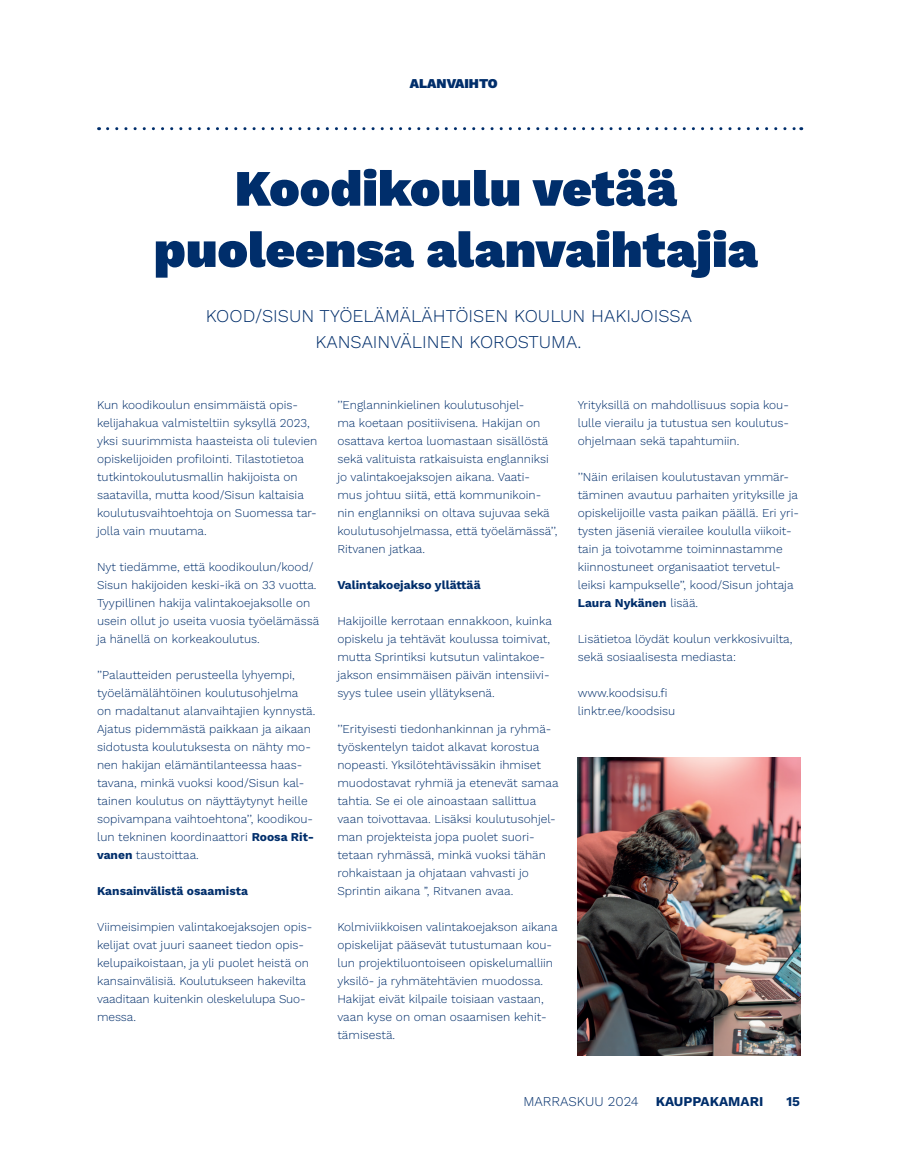
<style>
.page{position:relative;width:898px;height:1153px;background:#fff}
.page>*{position:absolute;margin:0;border:0;box-sizing:border-box;transform-origin:0 0}
.t1{font:900 51px/61.2px "Work Sans";color:#002e6b;text-align:center}
.t2{font:300 18px/25.5px "Work Sans";color:#002e6b;text-align:center}
.t3{font:700 13.5px "Work Sans";color:#002e6b}
.t4{font:300 13.5px "Work Sans";color:#002e6b}
.t5{font:900 13.5px "Work Sans";color:#002e6b}
.t6{font:300 12px/18px "Work Sans";color:#002e6b}
.t7{font:700 12px "Work Sans";color:#002e6b}
.s1{font-weight:700}
</style>
<div class="page">
<svg style="left:107px;top:127px;width:694px;height:3px"></svg>
<img style="left:577px;top:757px;width:222px;height:297px">
<p class="t5" style="left:409px;top:73px;width:89px">ALANVAIHTO</p>
<h1 class="t1" style="left:154px;top:156px;width:605px">Koodikoulu vetää puoleensa alanvaihtajia</h1>
<h2 class="t2" style="left:206px;top:302px;width:487px">KOOD/SISUN TYÖELÄMÄLÄHTÖISEN KOULUN HAKIJOISSA<br>KANSAINVÄLINEN KOROSTUMA.</h2>
<p class="t6" style="left:97px;top:395px;width:222px">Kun koodikoulun ensimmäistä opis&shy;kelijahakua valmisteltiin syksyllä 2023, yksi suurimmista haasteista oli tulevien opiskelijoiden profilointi. Tilastotietoa tutkintokoulutusmallin hakijoista on saatavilla, mutta kood/Sisun kaltaisia koulutusvaihtoehtoja on Suomessa tar&shy;jolla vain muutama.</p>
<p class="t6" style="left:97px;top:557px;width:224px">Nyt tiedämme, että koodikoulun/kood/ Sisun hakijoiden keski-ikä on 33 vuotta.<br>Tyypillinen hakija valintakoejaksolle on usein ollut jo useita vuosia työelämässä ja hänellä on korkeakoulutus.</p>
<p class="t6" style="left:97px;top:665px;width:220px">’’Palautteiden perusteella lyhyempi, työelämälähtöinen koulutusohjelma on madaltanut alanvaihtajien kynnystä.<br>Ajatus pidemmästä paikkaan ja aikaan sidotusta koulutuksesta on nähty mo&shy;nen hakijan elämäntilanteessa haas&shy;tavana, minkä vuoksi kood/Sisun kal&shy;tainen koulutus on näyttäytynyt heille sopivampana vaihtoehtona’’, koodikou&shy;lun tekninen koordinaattori <span class="s1">Roosa Rit&shy;vanen</span> taustoittaa.</p>
<p class="t7" style="left:97px;top:882px;width:152px">Kansainvälistä osaamista</p>
<p class="t6" style="left:97px;top:917px;width:217px">Viimeisimpien valintakoejaksojen opis&shy;kelijat ovat juuri saaneet tiedon opis&shy;kelupaikoistaan, ja yli puolet heistä on kansainvälisiä. Koulutukseen hakevilta vaaditaan kuitenkin oleskelulupa Suo&shy;messa.</p>
<p class="t6" style="left:337px;top:395px;width:221px">’’Englanninkielinen koulutusohjel-<br>ma koetaan positiivisena. Hakijan on osattava kertoa luomastaan sisällöstä sekä valituista ratkaisuista englanniksi jo valintakoejaksojen aikana. Vaati&shy;mus johtuu siitä, että kommunikoin&shy;nin englanniksi on oltava sujuvaa sekä koulutusohjelmassa, että työelämässä’’, Ritvanen jatkaa.</p>
<p class="t7" style="left:337px;top:576px;width:145px">Valintakoejakso yllättää</p>
<p class="t6" style="left:337px;top:611px;width:216px">Hakijoille kerrotaan ennakkoon, kuinka opiskelu ja tehtävät koulussa toimivat, mutta Sprintiksi kutsutun valintakoe&shy;jakson ensimmäisen päivän intensiivi&shy;syys tulee usein yllätyksenä.</p>
<p class="t6" style="left:337px;top:719px;width:222px">’’Erityisesti tiedonhankinnan ja ryhmä&shy;työskentelyn taidot alkavat korostua nopeasti. Yksilötehtävissäkin ihmiset muodostavat ryhmiä ja etenevät samaa tahtia. Se ei ole ainoastaan sallittua vaan toivottavaa. Lisäksi koulutusohjel&shy;man projekteista jopa puolet suori&shy;tetaan ryhmässä, minkä vuoksi tähän rohkaistaan ja ohjataan vahvasti jo Sprintin aikana ”, Ritvanen avaa.</p>
<p class="t6" style="left:337px;top:917px;width:222px">Kolmiviikkoisen valintakoejakson aikana opiskelijat pääsevät tutustumaan kou&shy;lun projektiluontoiseen opiskelumalliin yksilö- ja ryhmätehtävien muodossa.<br>Hakijat eivät kilpaile toisiaan vastaan, vaan kyse on oman osaamisen kehit&shy;tämisestä.</p>
<p class="t6" style="left:577px;top:395px;width:213px;text-align:justify">Yrityksillä on mahdollisuus sopia kou&shy;lulle vierailu ja tutustua sen koulutus&shy;ohjelmaan sekä tapahtumiin.</p>
<p class="t6" style="left:577px;top:467px;width:223px">’’Näin erilaisen koulutustavan ymmär&shy;täminen avautuu parhaiten yrityksille ja opiskelijoille vasta paikan päällä. Eri yri&shy;tysten jäseniä vierailee koululla viikoit&shy;tain ja toivotamme toiminnastamme kiinnostuneet organisaatiot tervetul&shy;leiksi kampukselle’’, kood/Sisun johtaja <span class="s1">Laura Nykänen</span> lisää.</p>
<p class="t6" style="left:577px;top:629px;width:216px">Lisätietoa löydät koulun verkkosivuilta, sekä sosiaalisesta mediasta:</p>
<p class="t6" style="left:577px;top:683px;width:99px">www.koodsisu.fi linktr.ee/koodsisu</p>
<p class="t4" style="left:523px;top:1091px;width:117px">MARRASKUU 2024</p>
<p class="t3" style="left:655px;top:1090px;width:109px">KAUPPAKAMARI</p>
<p class="t3" style="left:786px;top:1090px;width:15px">15</p>
</div>
